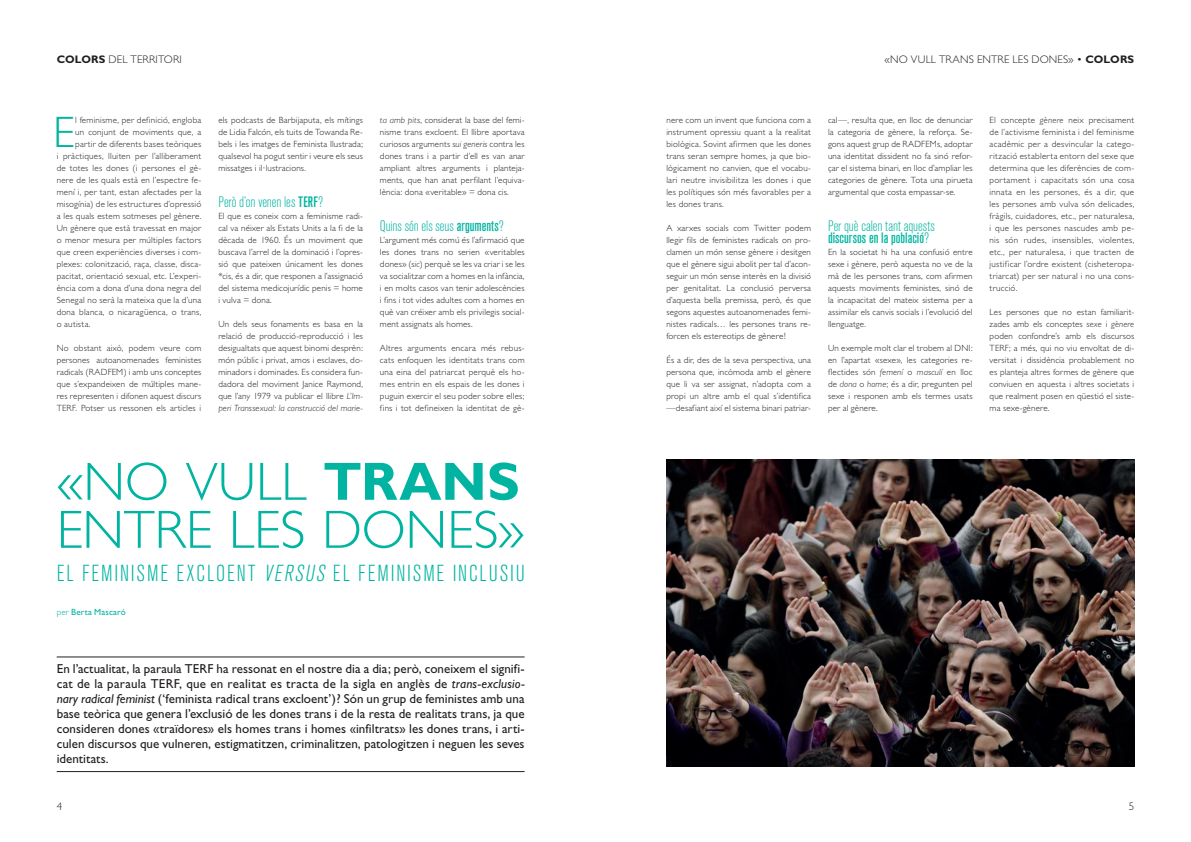
<style>
.page{position:relative;width:1191px;height:842px;background:#fff}
.page>*{position:absolute;margin:0;border:0;box-sizing:border-box;transform-origin:0 0}
.t1{font:300 54px/48px "Gill Sans";letter-spacing:-.005em;color:#00b4a1}
.t2{font:300 44.2px "Gill Sans";color:#00b4a1}
.t3{font:300 condensed 23px "Akzidenz Grotesk BQ";letter-spacing:.08em;color:#00b4a1}
.t4{font:300 condensed 15px/12px "Akzidenz Grotesk BQ";letter-spacing:-.005em;color:#00b4a1}
.t5{font:13px/15px "Gill Sans";color:#231f20;text-align:justify}
.t6{font:300 11px "Gill Sans";letter-spacing:.015em;color:#231f20}
.t7{font:300 9px/12px "Gill Sans";letter-spacing:.02em;color:#231f20;text-align:justify}
.t8{font:9px "Gill Sans";letter-spacing:.02em;color:#00b4a1}
.s1{font-weight:700}
.s2{font-weight:500}
.s3{font-style:italic}
.s4{font-weight:300}
</style>
<div class="page">
<hr style="left:57px;top:657px;width:467px;height:1px;background:#231f20">
<hr style="left:57px;top:771px;width:467px;height:1px;background:#231f20">
<img style="left:666px;top:459px;width:468px;height:308px">
<p class="t6" style="left:57px;top:53px;width:127px"><span class="s1">COLORS</span> DEL TERRITORI</p>
<p class="t6" style="left:884px;top:53px;width:251px">«NO VULL TRANS ENTRE LES DONES» • <span class="s1">COLORS</span></p>
<h2 class="t2" style="left:53px;top:107px;width:23px">E</h2>
<p class="t7" style="left:75px;top:114px;width:128px">l feminisme, per definició, engloba</p>
<p class="t7" style="left:75px;top:126px;width:128px">un conjunt de moviments que, a</p>
<p class="t7" style="left:75px;top:138px;width:128px">partir de diferents bases teòriques</p>
<p class="t7" style="left:57px;top:150px;width:146px">i pràctiques, lluiten per l’alliberament</p>
<p class="t7" style="left:57px;top:162px;width:146px">de totes les dones (i persones el gè-</p>
<p class="t7" style="left:57px;top:174px;width:146px">nere de les quals està en l’espectre fe-</p>
<p class="t7" style="left:57px;top:186px;width:146px">mení i, per tant, estan afectades per la</p>
<p class="t7" style="left:57px;top:198px;width:146px">misogínia) de les estructures d’opressió</p>
<p class="t7" style="left:57px;top:210px;width:146px">a les quals estem sotmeses pel gènere.</p>
<p class="t7" style="left:57px;top:222px;width:146px">Un gènere que està travessat en major</p>
<p class="t7" style="left:57px;top:234px;width:146px">o menor mesura per múltiples factors</p>
<p class="t7" style="left:57px;top:246px;width:146px">que creen experiències diverses i com-</p>
<p class="t7" style="left:57px;top:258px;width:146px">plexes: colonització, raça, classe, disca-</p>
<p class="t7" style="left:57px;top:270px;width:146px">pacitat, orientació sexual, etc. L’experi-</p>
<p class="t7" style="left:57px;top:282px;width:146px">ència com a dona d’una dona negra del</p>
<p class="t7" style="left:57px;top:294px;width:146px">Senegal no serà la mateixa que la d’una</p>
<p class="t7" style="left:57px;top:306px;width:146px">dona blanca, o nicaragüenca, o trans,</p>
<p class="t7" style="left:57px;top:318px;width:35px">o autista.</p>
<p class="t7" style="left:57px;top:342px;width:146px">No obstant això, podem veure com persones autoanomenades feministes radicals (RADFEM) i amb uns conceptes que s’expandeixen de múltiples mane&shy;res representen i difonen aquest discurs TERF. Potser us ressonen els articles i</p>
<p class="t7" style="left:218px;top:114px;width:146px">els podcasts de Barbijaputa, els mítings de Lidia Falcón, els tuits de Towanda Re&shy;bels i les imatges de Feminista Ilustrada; qualsevol ha pogut sentir i veure els seus missatges i il·lustracions.</p>
<h3 class="t4" style="left:218px;top:196px;width:106px">Però d’on venen les <span class="s2">TERF</span>?</h3>
<p class="t7" style="left:218px;top:210px;width:146px">El que es coneix com a feminisme radi&shy;cal va néixer als Estats Units a la fi de la dècada de 1960. És un moviment que buscava l’arrel de la dominació i l’opres&shy;sió que pateixen únicament les dones *cis, és a dir, que responen a l’assignació del sistema medicojurídic penis = home i vulva = dona.</p>
<p class="t7" style="left:218px;top:318px;width:146px">Un dels seus fonaments es basa en la relació de producció-reproducció i les desigualtats que aquest binomi desprèn: món públic i privat, amos i esclaves, do&shy;minadors i dominades. Es considera fun&shy;dadora del moviment Janice Raymond, que l’any 1979 va publicar el llibre <span class="s3">L’Im&shy;peri Transsexual: la construcció del marie-</span></p>
<p class="t7" style="left:380px;top:114px;width:146px"><span class="s3">ta amb pits</span>, considerat la base del femi&shy;nisme trans excloent. El llibre aportava curiosos arguments <span class="s3">sui generis</span> contra les dones trans i a partir d’ell es van anar ampliant altres arguments i planteja&shy;ments, que han anat perfilant l’equiva&shy;lència: dona «veritable» = dona cis.</p>
<h3 class="t4" style="left:380px;top:220px;width:125px">Quins són els seus <span class="s2">arguments</span>?</h3>
<p class="t7" style="left:380px;top:234px;width:146px">L’argument més comú és l’afirmació que les dones trans no serien «veritables dones» (<span class="s3">sic</span>) perquè se les va criar i se les va socialitzar com a homes en la infància, i en molts casos van tenir adolescències i fins i tot vides adultes com a homes en què van créixer amb els privilegis social&shy;ment assignats als homes.</p>
<p class="t7" style="left:380px;top:342px;width:146px">Altres arguments encara més rebus&shy;cats enfoquen les identitats trans com una eina del patriarcat perquè els ho&shy;mes entrin en els espais de les dones i puguin exercir el seu poder sobre elles; fins i tot defineixen la identitat de gè-</p>
<h1 class="t1" style="left:57px;top:458px;width:469px">«NO VULL <span class="s1">TRANS<br></span>ENTRE LES DONES»</h1>
<h3 class="t3" style="left:57px;top:560px;width:470px">EL FEMINISME EXCLOENT <span class="s3">VERSUS</span> EL FEMINISME INCLUSIU</h3>
<p class="t8" style="left:57px;top:607px;width:70px"><span class="s4">per</span> Berta Mascaró</p>
<p class="t5" style="left:57px;top:661px;width:469px">En l’actualitat, la paraula TERF ha ressonat en el nostre dia a dia; però, coneixem el signifi&shy;cat de la paraula TERF, que en realitat es tracta de la sigla en anglès de <span class="s3">trans-exclusio&shy;nary radical feminist</span> (‘feminista radical trans excloent’)? Són un grup de feministes amb una base teòrica que genera l’exclusió de les dones trans i de la resta de realitats trans, ja que consideren dones «traïdores» els homes trans i homes «infiltrats» les dones trans, i arti&shy;culen discursos que vulneren, estigmatitzen, criminalitzen, patologitzen i neguen les seves identitats.</p>
<p class="t7" style="left:666px;top:114px;width:146px">nere com un invent que funciona com a instrument opressiu quant a la realitat biològica. Sovint afirmen que les dones trans seran sempre homes, ja que bio&shy;lògicament no canvien, que el vocabu&shy;lari neutre invisibilitza les dones i que les polítiques són més favorables per a les dones trans.</p>
<p class="t7" style="left:666px;top:222px;width:146px">A xarxes socials com Twitter podem llegir fils de feministes radicals on pro&shy;clamen un món sense gènere i desitgen que el gènere sigui abolit per tal d’acon&shy;seguir un món sense interès en la divisió per genitalitat. La conclusió perversa d’aquesta bella premissa, però, és que segons aquestes autoanomenades femi&shy;nistes radicals… les persones trans re&shy;forcen els estereotips de gènere!</p>
<p class="t7" style="left:666px;top:354px;width:146px">És a dir, des de la seva perspectiva, una persona que, incòmoda amb el gènere que li va ser assignat, n’adopta com a propi un altre amb el qual s’identifica —desafiant així el sistema binari patriar-</p>
<p class="t7" style="left:828px;top:114px;width:146px">cal—, resulta que, en lloc de denunciar la categoria de gènere, la reforça. Se&shy;gons aquest grup de RADFEMs, adoptar una identitat dissident no fa sinó refor&shy;çar el sistema binari, en lloc d’ampliar les categories de gènere. Tota una pirueta argumental que costa empassar-se.</p>
<h3 class="t4" style="left:828px;top:220px;width:108px">Per què calen tant aquests <span class="s2">discursos en la població</span>?</h3>
<p class="t7" style="left:828px;top:246px;width:146px">En la societat hi ha una confusió entre sexe i gènere, però aquesta no ve de la mà de les persones trans, com afirmen aquests moviments feministes, sinó de la incapacitat del mateix sistema per a assimilar els canvis socials i l’evolució del llenguatge.</p>
<p class="t7" style="left:828px;top:342px;width:146px">Un exemple molt clar el trobem al DNI: en l’apartat «sexe», les categories re&shy;flectides són <span class="s3">femení</span> o <span class="s3">masculí</span> en lloc de <span class="s3">dona</span> o <span class="s3">home</span>; és a dir, pregunten pel sexe i responen amb els termes usats per al gènere.</p>
<p class="t7" style="left:989px;top:114px;width:146px">El concepte <span class="s3">gènere</span> neix precisament de l’activisme feminista i del feminisme acadèmic per a desvincular la catego&shy;rització establerta entorn del sexe que determina que les diferències de com&shy;portament i capacitats són una cosa innata en les persones, és a dir, que les persones amb vulva són delicades, fràgils, cuidadores, etc., per naturalesa, i que les persones nascudes amb pe&shy;nis són rudes, insensibles, violentes, etc., per naturalesa, i que tracten de justificar l’ordre existent (cisheteropa&shy;triarcat) per ser natural i no una cons&shy;trucció.</p>
<p class="t7" style="left:989px;top:306px;width:146px">Les persones que no estan familiarit&shy;zades amb els conceptes <span class="s3">sexe</span> i <span class="s3">gènere </span>poden confondre’s amb els discursos TERF; a més, qui no viu envoltat de di&shy;versitat i dissidència probablement no es planteja altres formes de gènere que conviuen en aquesta i altres societats i que realment posen en qüestió el siste&shy;ma sexe-gènere.</p>
<p class="t6" style="left:57px;top:800px;width:7px">4</p>
<p class="t6" style="left:1128px;top:800px;width:7px">5</p>
</div>
